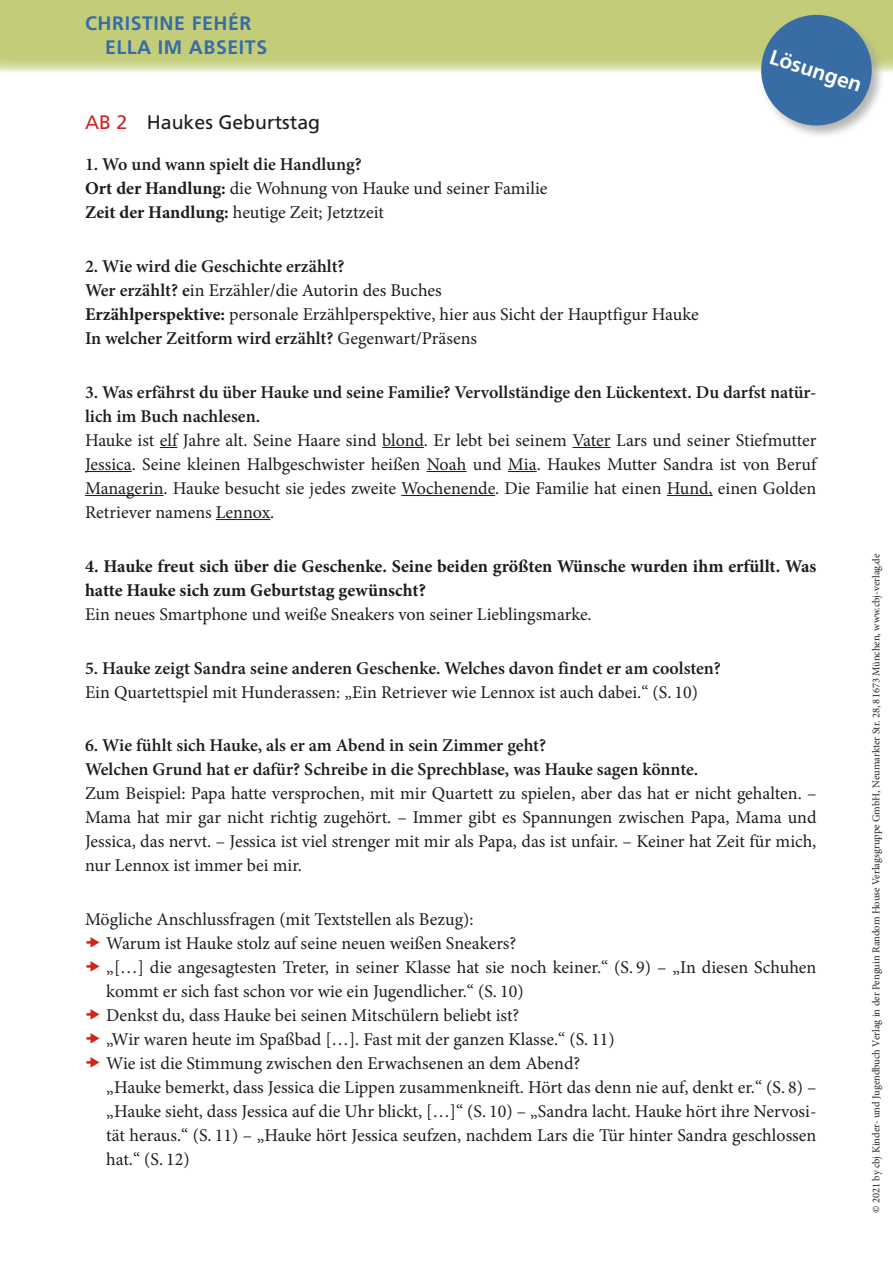
<style>
.page{position:relative;width:893px;height:1263px;background:#fff}
.page>*{position:absolute;margin:0;border:0;box-sizing:border-box;transform-origin:0 0}
.t1{font:700 21px "Frutiger LT Pro";color:#fff}
.t2{font:700 19.5px/24px "Frutiger LT Pro";letter-spacing:.03em;color:#386ca5}
.t3{font:19.5px "Frutiger LT Pro";color:#1d1d1b}
.t4{font:18px/24px "Minion Pro";color:#1d1d1b}
.t5{font:600 18px/24px "Minion Pro";color:#1d1d1b}
.t6{font:700 18px/24px "Minion Pro";color:#1d1d1b}
.t7{font:10.5px "Minion Pro";color:#252423}
.s1{color:#d2241d}
.s2{font-weight:600}
.s3{font-weight:700}
</style>
<div class="page">
<div style="left:0;top:0;width:893px;height:72px;background:#c3cd79"></div>
<div style="left:759px;top:13px;width:127px;height:127px;background:#9d9d9d;opacity:.75"></div>
<svg style="left:754px;top:13px;width:124px;height:119px"></svg>
<svg style="left:160px;top:447px;width:17px;height:1px"></svg>
<hr style="left:382px;top:447px;width:42px;height:1px;background:#1d1d1b">
<hr style="left:572px;top:447px;width:39px;height:1px;background:#1d1d1b">
<hr style="left:85px;top:471px;width:47px;height:1px;background:#1d1d1b">
<hr style="left:427px;top:471px;width:39px;height:1px;background:#1d1d1b">
<svg style="left:508px;top:471px;width:29px;height:1px"></svg>
<hr style="left:85px;top:495px;width:79px;height:1px;background:#1d1d1b">
<hr style="left:401px;top:495px;width:94px;height:1px;background:#1d1d1b">
<hr style="left:667px;top:495px;width:46px;height:1px;background:#1d1d1b">
<hr style="left:216px;top:519px;width:54px;height:1px;background:#1d1d1b">
<p class="t2" style="left:105px;top:12px;width:164px;text-indent:-20px">CHRISTINE FEHÉR<br>ELLA IM ABSEITS</p>
<p class="t1" style="left:774px;top:44px;width:97px;rotate:18deg">Lösungen</p>
<p class="t3" style="left:85px;top:111px;width:237px"><span class="s1">AB 2</span> Haukes Geburtstag</p>
<p class="t4" style="left:85px;top:153px;width:464px"><span class="s2">1. Wo und wann spielt die Handlung?<br></span><span class="s3">Ort der Handlung:</span> die Wohnung von Hauke und seiner Familie<br><span class="s3">Zeit der Handlung:</span> heutige Zeit; Jetztzeit</p>
<p class="t4" style="left:85px;top:255px;width:615px"><span class="s2">2. Wie wird die Geschichte erzählt?<br>Wer erzählt? e</span>in Erzähler/die Autorin des Buches<br><span class="s3">Erzählperspektive:</span> personale Erzählperspektive, hier aus Sicht der Hauptfigur Hauke <span class="s2">In welcher Zeitform wird erzählt?</span> Gegenwart/Präsens</p>
<p class="t5" style="left:85px;top:380px;width:733px">3. Was erfährst du über Hauke und seine Familie? Vervollständige den Lückentext. Du darfst natür&shy;lich im Buch nachlesen.</p>
<p class="t4" style="left:85px;top:428px;width:733px;text-align:justify">Hauke ist elf Jahre alt. Seine Haare sind blond. Er lebt bei seinem Vater Lars und seiner Stiefmutter Jessica. Seine kleinen Halbgeschwister heißen Noah und Mia. Haukes Mutter Sandra ist von Beruf Managerin. Hauke besucht sie jedes zweite Wochenende. Die Familie hat einen Hund, einen Golden Retriever namens Lennox.</p>
<p class="t6" style="left:85px;top:554px;width:733px">4. Hauke freut sich über die Geschenke. Seine beiden größten Wünsche wurden ihm erfüllt. Was hatte Hauke sich zum Geburtstag gewünscht?</p>
<p class="t4" style="left:85px;top:602px;width:508px">Ein neues Smartphone und weiße Sneakers von seiner Lieblingsmarke.</p>
<p class="t5" style="left:85px;top:656px;width:637px">5. Hauke zeigt Sandra seine anderen Geschenke. Welches davon findet er am coolsten?</p>
<p class="t4" style="left:85px;top:680px;width:614px">Ein Quartettspiel mit Hunderassen: „Ein Retriever wie Lennox ist auch dabei.“ (S. 10)</p>
<p class="t5" style="left:85px;top:733px;width:615px">6. Wie fühlt sich Hauke, als er am Abend in sein Zimmer geht?<br>Welchen Grund hat er dafür? Schreibe in die Sprechblase, was Hauke sagen könnte.</p>
<p class="t4" style="left:85px;top:782px;width:733px;text-align:justify">Zum Beispiel: Papa hatte versprochen, mit mir Quartett zu spielen, aber das hat er nicht gehalten. – Mama hat mir gar nicht richtig zugehört. – Immer gibt es Spannungen zwischen Papa, Mama und Jessica, das nervt. – Jessica ist viel strenger mit mir als Papa, das ist unfair. – Keiner hat Zeit für mich, nur Lennox ist immer bei mir.</p>
<p class="t4" style="left:106px;top:907px;width:712px;text-indent:-21px">Mögliche Anschlussfragen (mit Textstellen als Bezug):<br>Warum ist Hauke stolz auf seine neuen weißen Sneakers?<br>„[…] die angesagtesten Treter, in seiner Klasse hat sie noch keiner.“ (S. 9) – „In diesen Schuhen kommt er sich fast schon vor wie ein Jugendlicher.“ (S. 10)<br>Denkst du, dass Hauke bei seinen Mitschülern beliebt ist?<br>„Wir waren heute im Spaßbad […]. Fast mit der ganzen Klasse.“ (S. 11)<br>Wie ist die Stimmung zwischen den Erwachsenen an dem Abend?<br>„Hauke bemerkt, dass Jessica die Lippen zusammenkneift. Hört das denn nie auf, denkt er.“ (S. 8) – „Hauke sieht, dass Jessica auf die Uhr blickt, […]“ (S. 10) – „Sandra lacht. Hauke hört ihre Nervosi&shy;tät heraus.“ (S. 11) – „Hauke hört Jessica seufzen, nachdem Lars die Tür hinter Sandra geschlossen hat.“ (S. 12)</p>
<p class="t7" style="left:869px;top:1213px;width:661px;rotate:-90deg">© 2021 by cbj Kinder- und Jugendbuch Verlag in der Penguin Random House Verlagsgruppe GmbH, Neumarkter Str. 28, 81673 München, www.cbj-verlag.de</p>
</div>
